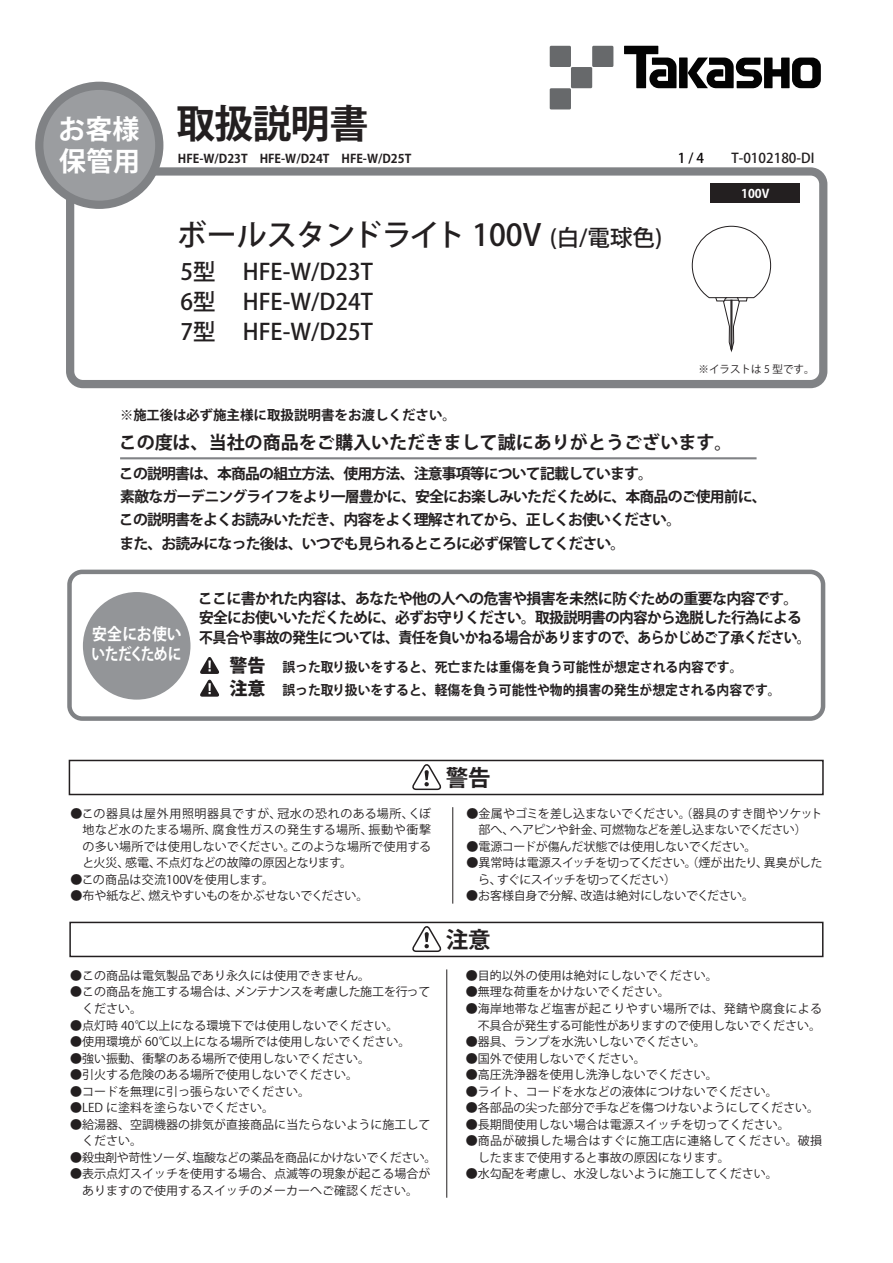
<style>
.page{position:relative;width:893px;height:1263px;background:#fff}
.page>*{position:absolute;margin:0;border:0;box-sizing:border-box;transform-origin:0 0}
.t1{font:700 39px "Koz Go Pro";letter-spacing:-.025em;color:#231f20}
.t2{font:500 30px "Koz Go Pro";color:#231f20}
.t3{font:700 27px "Koz Go Pro";color:#fff}
.t4{font:500 22.5px/30px "Koz Go Pro";color:#231f20;text-align:justify}
.t5{font:700 22.5px "Koz Go Pro";color:#231f20}
.t6{font:700 18px "Koz Go Pro";color:#231f20}
.t7{font:800 18px/23.1px "Koz Go Pro";color:#231f20}
.t8{font:700 16.5px "Koz Go Pro";letter-spacing:-.04em;color:#fff;scale:.83 1}
.t9{font:700 15px "Koz Go Pro";letter-spacing:-.05em;color:#231f20}
.t10{font:700 15px "Koz Go Pro";letter-spacing:-.05em;color:#231f20;scale:.93 1}
.t11{font:700 14.85px/23.4px "Koz Go Pro";letter-spacing:-.055em;color:#231f20}
.t12{font:700 13.5px/22.6px "Koz Go Pro";color:#231f20;scale:.95 1}
.t13{font:700 13.5px "Koz Go Pro";color:#231f20}
.t14{font:500 13.5px "Koz Go Pro";color:#231f20}
.t15{font:500 13.5px "Koz Go Pro";color:#070304}
.t16{font:12px/16.5px "Koz Go Pro";color:#231f20;text-align:center}
.t17{font:12px/16.5px "Koz Go Pro";letter-spacing:-.04em;color:#231f20}
.t18{font:12px/16.5px "Koz Go Pro";letter-spacing:.025em;color:#231f20}
.t19{font:12px "Koz Go Pro";letter-spacing:-.035em;color:#231f20}
.t20{font:700 12px "Koz Go Pro";color:#231f20}
.t21{font:12px "Koz Go Pro";letter-spacing:-.02em;color:#231f20}
.t22{font:12px "Koz Go Pro";letter-spacing:-.025em;color:#231f20}
.t23{font:700 12px "Koz Go Pro";color:#fff}
.t24{font:10.5px "Koz Go Pro";color:#231f20}
.s1{font-size:27px;color:#fff}
</style>
<div class="page">
<svg style="left:624px;top:46px;width:52px;height:42px"></svg>
<div style="left:679px;top:58px;width:9px;height:30px;background:#030303"></div>
<svg style="left:688px;top:58px;width:133px;height:30px"></svg>
<div style="left:550px;top:46px;width:21px;height:21px;background:#67696b"></div>
<div style="left:571px;top:67px;width:21px;height:21px;background:#67696b"></div>
<div style="left:592px;top:46px;width:21px;height:21px;background:#67696b"></div>
<div style="left:550px;top:88px;width:21px;height:21px;background:#67696b"></div>
<div style="left:711px;top:183px;width:89px;height:19px;background:#231f20"></div>
<div style="left:69px;top:760px;width:755px;height:35px;border:2px solid #231f20"></div>
<svg style="left:412px;top:762px;width:31px;height:29px"></svg>
<div style="left:69px;top:922px;width:754px;height:35px;border:2px solid #231f20"></div>
<svg style="left:412px;top:924px;width:31px;height:28px"></svg>
<hr style="left:452px;top:807px;width:1px;height:97px;background:#231f20">
<hr style="left:446px;top:969px;width:1px;height:229px;background:#231f20">
<div style="left:83px;top:592px;width:107px;height:108px;background:#939598;border-radius:50%"></div>
<svg style="left:200px;top:657px;width:20px;height:40px"></svg>
<div style="left:67px;top:570px;width:758px;height:151px;border:5px solid #808285;border-radius:13px"></div>
<hr style="left:120px;top:457px;width:637px;height:2px;background:#808285">
<div style="left:66px;top:167px;width:761px;height:221px;border:8px solid #808285;border-radius:13px"></div>
<div style="left:39px;top:86px;width:120px;height:119px;background:#9b9da0;border-radius:50%"></div>
<div style="left:35px;top:82px;width:128px;height:127px;border:8px solid #808285;border-radius:50%"></div>
<svg style="left:691px;top:225px;width:80px;height:128px"></svg>
<h1 class="t1" style="left:58px;top:98px;width:312px"><span class="s1">お客様</span> 取扱説明書</h1>
<h3 class="t3" style="left:59px;top:144px;width:82px">保管用</h3>
<p class="t20" style="left:178px;top:151px;width:235px">HFE-W/D23T　HFE-W/D24T　HFE-W/D25T</p>
<p class="t15" style="left:678px;top:149px;width:28px">1 / 4</p>
<p class="t14" style="left:731px;top:149px;width:84px">T-0102180-DI</p>
<h2 class="t2" style="left:177px;top:216px;width:366px">ボールスタンドライト 100V</h2>
<h3 class="t4" style="left:180px;top:258px;width:37px">5型6型7型</h3>
<h3 class="t4" style="left:243px;top:258px;width:131px">HFE-W/D23T HFE-W/D24T HFE-W/D25T</h3>
<h3 class="t4" style="left:550px;top:224px;width:114px">(白/電球色)</h3>
<p class="t13" style="left:120px;top:406px;width:337px">※施工後は必ず施主様に取扱説明書をお渡しください。</p>
<p class="t23" style="left:741px;top:186px;width:30px">100V</p>
<p class="t24" style="left:698px;top:363px;width:118px">※イラストは 5 型です。</p>
<h3 class="t6" style="left:119px;top:431px;width:615px">この度は、当社の商品をご購入いただきまして誠にありがとうございます。</h3>
<p class="t11" style="left:119px;top:462px;width:649px">この説明書は、本商品の組立方法、使用方法、注意事項等について記載しています。<br>素敵なガーデニングライフをより一層豊かに、安全にお楽しみいただくために、本商品のご使用前に、この説明書をよくお読みいただき、内容をよく理解されてから、正しくお使いください。<br>また、お読みになった後は、いつでも見られるところに必ず保管してください。</p>
<p class="t9" style="left:198px;top:589px;width:602px">ここに書かれた内容は、あなたや他の人への危害や損害を未然に防ぐための重要な内容です。</p>
<p class="t9" style="left:199px;top:608px;width:604px">安全にお使いいただくために、必ずお守りください。取扱説明書の内容から逸脱した行為による</p>
<p class="t10" style="left:92px;top:628px;width:774px"><sup>安全にお使い</sup> 不具合や事故の発生については、責任を負いかねる場合がありますので、あらかじめご了承ください。</p>
<h3 class="t8" style="left:92px;top:643px;width:110px">いただくために</h3>
<p class="t12" style="left:282px;top:656px;width:526px">誤った取り扱いをすると、死亡または重傷を負う可能性が想定される内容です。<br>誤った取り扱いをすると、軽傷を負う可能性や物的損害の発生が想定される内容です。</p>
<h3 class="t7" style="left:229px;top:655px;width:37px">警告注意</h3>
<p class="t16" style="left:83px;top:805px;width:350px;text-align:justify;text-indent:-12px">●この器具は屋外用照明器具ですが、冠水の恐れのある場所、くぼ地など水のたまる場所、腐食性ガスの発生する場所、振動や衝撃の多い場所では使用しないでください。このような場所で使用すると火災、感電、不点灯などの故障の原因となります。</p>
<p class="t16" style="left:71px;top:871px;width:205px">●この商品は交流100Vを使用します。</p>
<p class="t21" style="left:71px;top:888px;width:299px">●布や紙など、燃えやすいものをかぶせないでください。</p>
<p class="t16" style="left:70px;top:968px;width:301px">●この商品は電気製品であり永久には使用できません。</p>
<p class="t16" style="left:82px;top:984px;width:350px;text-align:left;text-indent:-12px">●この商品を施工する場合は、メンテナンスを考慮した施工を行ってください。</p>
<p class="t16" style="left:70px;top:1017px;width:330px">●点灯時 40℃以上になる環境下では使用しないでください。</p>
<p class="t16" style="left:70px;top:1034px;width:342px">●使用環境が 60℃以上になる場所では使用しないでください。</p>
<p class="t16" style="left:70px;top:1050px;width:301px">●強い振動、衝撃のある場所で使用しないでください。</p>
<p class="t16" style="left:70px;top:1067px;width:289px">●引火する危険のある場所で使用しないでください。</p>
<p class="t16" style="left:70px;top:1083px;width:241px">●コードを無理に引っ張らないでください。</p>
<p class="t16" style="left:70px;top:1100px;width:205px">●LED に塗料を塗らないでください。</p>
<p class="t16" style="left:82px;top:1116px;width:350px;text-align:left;text-indent:-12px">●給湯器、空調機器の排気が直接商品に当たらないように施工してください。</p>
<p class="t19" style="left:70px;top:1149px;width:368px">●殺虫剤や苛性ソーダ、塩酸などの薬品を商品にかけないでください。</p>
<p class="t16" style="left:70px;top:1166px;width:362px">●表示点灯スイッチを使用する場合、点滅等の現象が起こる場合がありますので使用するスイッチのメーカーへご確認ください。</p>
<h3 class="t5" style="left:446px;top:763px;width:46px">警告</h3>
<p class="t16" style="left:466px;top:805px;width:357px">●金属やゴミを差し込まないでください。（器具のすき間やソケット部へ、ヘアピンや針金、可燃物などを差し込まないでください）</p>
<p class="t22" style="left:466px;top:838px;width:292px">●電源コードが傷んだ状態では使用しないでください。</p>
<p class="t17" style="left:478px;top:855px;width:346px;text-indent:-12px">●異常時は電源スイッチを切ってください。（煙が出たり、異臭がしたら、すぐにスイッチを切ってください）</p>
<p class="t16" style="left:466px;top:888px;width:289px">●お客様自身で分解、改造は絶対にしないでください。</p>
<h3 class="t5" style="left:446px;top:925px;width:46px">注意</h3>
<p class="t16" style="left:466px;top:968px;width:253px">●目的以外の使用は絶対にしないでください。</p>
<p class="t16" style="left:466px;top:984px;width:205px">●無理な荷重をかけないでください。</p>
<p class="t16" style="left:466px;top:1001px;width:358px;text-align:right">●海岸地帯など塩害が起こりやすい場所では、発錆や腐食による不具合が発生する可能性がありますので使用しないでください。</p>
<p class="t16" style="left:466px;top:1034px;width:241px">●器具、ランプを水洗いしないでください。</p>
<p class="t16" style="left:466px;top:1050px;width:181px">●国外で使用しないでください。</p>
<p class="t16" style="left:466px;top:1067px;width:253px">●高圧洗浄器を使用し洗浄しないでください。</p>
<p class="t16" style="left:466px;top:1083px;width:313px">●ライト、コードを水などの液体につけないでください。</p>
<p class="t16" style="left:466px;top:1100px;width:355px">●各部品の尖った部分で手などを傷つけないようにしてください。</p>
<p class="t16" style="left:466px;top:1116px;width:325px">●長期間使用しない場合は電源スイッチを切ってください。</p>
<p class="t18" style="left:478px;top:1133px;width:346px;text-indent:-12px">●商品が破損した場合はすぐに施工店に連絡してください。破損したままで使用すると事故の原因になります。</p>
<p class="t16" style="left:466px;top:1166px;width:313px">●水勾配を考慮し、水没しないように施工してください。</p>
</div>
